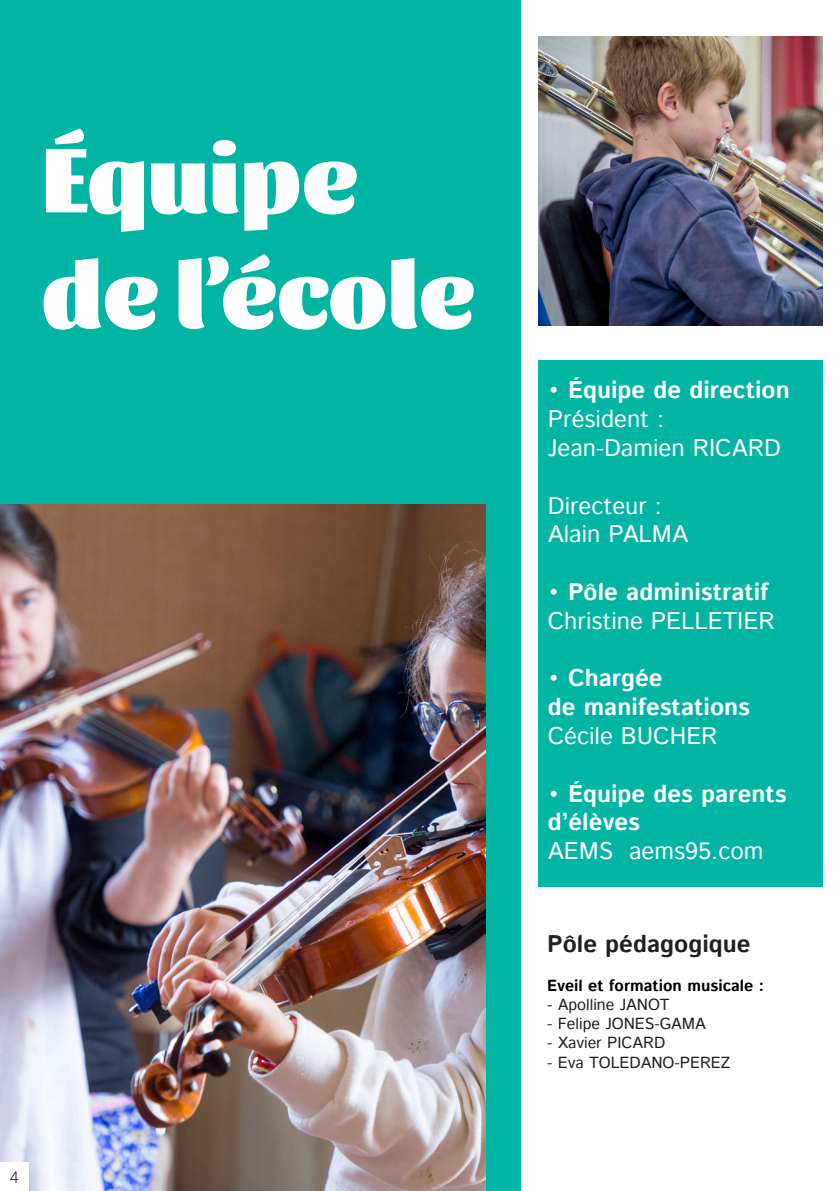
<style>
.page{position:relative;width:840px;height:1191px;background:#fff}
.page>*{position:absolute;margin:0;border:0;box-sizing:border-box;transform-origin:0 0}
.t1{font:900 96px "Sansita";color:#fff}
.t2{font:24px "Istok Web";color:#fff}
.t3{font:700 24px/28.8px "Istok Web";color:#fff}
.t4{font:700 24px "Istok Web";color:#231f20}
.t5{font:16px "Istok Web";color:#231f20}
.t6{font:700 16px "Istok Web";color:#000}
.t7{font:300 16px "Roboto";color:#231f20}
</style>
<div class="page">
<div style="left:537px;top:360px;width:285px;height:527px;background:#00b5a4"></div>
<div style="left:0;top:0;width:520px;height:1191px;background:#00b5a4"></div>
<hr style="left:839px;top:0;width:1px;height:479px;background:#00b5a4">
<img style="left:0;top:505px;width:485px;height:686px">
<div style="left:0;top:1162px;width:28px;height:29px;background:#fff"></div>
<img style="left:538px;top:37px;width:284px;height:289px">
<p class="t1" style="left:42px;top:120px;width:317px">Équipe</p>
<p class="t1" style="left:41px;top:235px;width:434px">de l’école</p>
<p class="t7" style="left:10px;top:1166px;width:10px">4</p>
<p class="t3" style="left:547px;top:375px;width:243px">• Équipe de direction</p>
<p class="t2" style="left:547px;top:403px;width:118px">Président :</p>
<p class="t2" style="left:547px;top:432px;width:234px">Jean-Damien RICARD</p>
<p class="t2" style="left:547px;top:489px;width:115px">Directeur :</p>
<p class="t2" style="left:547px;top:518px;width:141px">Alain PALMA</p>
<p class="t3" style="left:547px;top:577px;width:222px">• Pôle administratif</p>
<p class="t2" style="left:547px;top:605px;width:228px">Christine PELLETIER</p>
<p class="t3" style="left:547px;top:663px;width:116px">• Chargée</p>
<p class="t3" style="left:547px;top:692px;width:203px">de manifestations</p>
<p class="t2" style="left:547px;top:720px;width:171px">Cécile BUCHER</p>
<p class="t3" style="left:547px;top:779px;width:240px">• Équipe des parents d’élèves</p>
<p class="t2" style="left:547px;top:835px;width:217px">AEMS aems95.com</p>
<p class="t4" style="left:547px;top:928px;width:205px">Pôle pédagogique</p>
<p class="t6" style="left:547px;top:974px;width:218px">Eveil et formation musicale :</p>
<p class="t5" style="left:547px;top:994px;width:124px">- Apolline JANOT</p>
<p class="t5" style="left:547px;top:1013px;width:160px">- Felipe JONES-GAMA</p>
<p class="t5" style="left:547px;top:1032px;width:120px">- Xavier PICARD</p>
<p class="t5" style="left:547px;top:1051px;width:185px">- Eva TOLEDANO-PEREZ</p>
</div>
